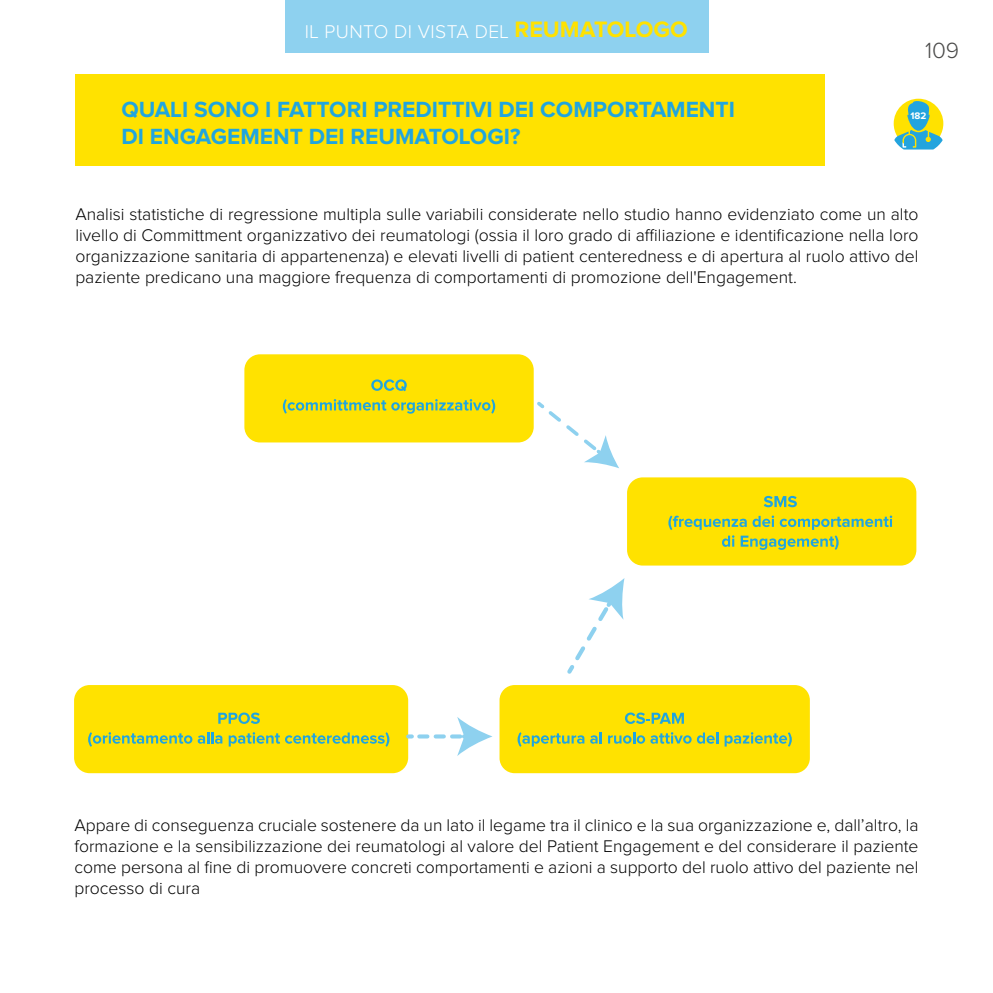
<style>
.page{position:relative;width:993px;height:993px;background:#fff}
.page>*{position:absolute;margin:0;border:0;box-sizing:border-box;transform-origin:0 0}
.t1{font:700 22.75px/27.3px "Proxima Nova";color:#20a5df}
.t2{font:300 22.75px "Proxima Nova";color:#4a4a49}
.t3{font:300 19.07px "Proxima Nova";letter-spacing:.02em;color:#fff}
.t4{font:300 17.5px/21px "Proxima Nova";color:#000;text-align:justify}
.t5{font:700 9.8px "Proxima Nova";color:#fff}
.s1{font-weight:700;font-size:23.1px;color:#ffe200}
</style>
<div class="page">
<div style="left:75px;top:74px;width:749px;height:92px;background:#ffe200"></div>
<svg style="left:893px;top:99px;width:50px;height:50px;background:#9dcb8b"></svg>
<div style="left:499px;top:684px;width:310px;height:89px;background:#ffe200;border-radius:15px"></div>
<svg style="left:625px;top:712px;width:58px;height:11px"></svg>
<svg style="left:517px;top:732px;width:67px;height:14px"></svg>
<svg style="left:590px;top:732px;width:11px;height:11px"></svg>
<svg style="left:608px;top:732px;width:110px;height:11px"></svg>
<svg style="left:724px;top:732px;width:67px;height:14px"></svg>
<div style="left:74px;top:684px;width:334px;height:89px;background:#ffe200;border-radius:16px"></div>
<svg style="left:218px;top:712px;width:42px;height:11px"></svg>
<svg style="left:88px;top:732px;width:104px;height:14px"></svg>
<svg style="left:198px;top:732px;width:24px;height:11px"></svg>
<svg style="left:229px;top:732px;width:160px;height:14px"></svg>
<svg style="left:533px;top:398px;width:86px;height:70px"></svg>
<svg style="left:567px;top:578px;width:57px;height:96px"></svg>
<svg style="left:408px;top:734px;width:4px;height:4px"></svg>
<svg style="left:419px;top:717px;width:73px;height:38px"></svg>
<div style="left:244px;top:354px;width:289px;height:88px;background:#ffe200;border-radius:16px"></div>
<svg style="left:371px;top:379px;width:35px;height:12px"></svg>
<svg style="left:283px;top:399px;width:212px;height:14px"></svg>
<div style="left:627px;top:477px;width:289px;height:88px;background:#ffe200;border-radius:16px"></div>
<svg style="left:763px;top:495px;width:33px;height:12px"></svg>
<svg style="left:668px;top:515px;width:223px;height:34px"></svg>
<div style="left:285px;top:0;width:422px;height:52px;background:#8ed1ef"></div>
<p class="t3" style="left:305px;top:21px;width:384px">IL PUNTO DI VISTA DEL <span class="s1">REUMATOLOGO</span></p>
<h1 class="t1" style="left:121px;top:96px;width:615px">QUALI SONO I FATTORI PREDITTIVI DEI COMPORTAMENTI<br>DI ENGAGEMENT DEI REUMATOLOGI?</h1>
<h1 class="t2" style="left:924px;top:38px;width:36px">109</h1>
<p class="t5" style="left:910px;top:110px;width:17px">182</p>
<p class="t4" style="left:75px;top:204px;width:844px">Analisi statistiche di regressione multipla sulle variabili considerate nello studio hanno evidenziato come un alto livello di Committment organizzativo dei reumatologi (ossia il loro grado di affiliazione e identificazione nella loro organizzazione sanitaria di appartenenza) e elevati livelli di patient centeredness e di apertura al ruolo attivo del paziente predicano una maggiore frequenza di comportamenti di promozione dell'Engagement.</p>
<p class="t4" style="left:74px;top:814px;width:845px">Appare di conseguenza cruciale sostenere da un lato il legame tra il clinico e la sua organizzazione e, dall’altro, la formazione e la sensibilizzazione dei reumatologi al valore del Patient Engagement e del considerare il paziente come persona al fine di promuovere concreti comportamenti e azioni a supporto del ruolo attivo del paziente nel processo di cura</p>
</div>
